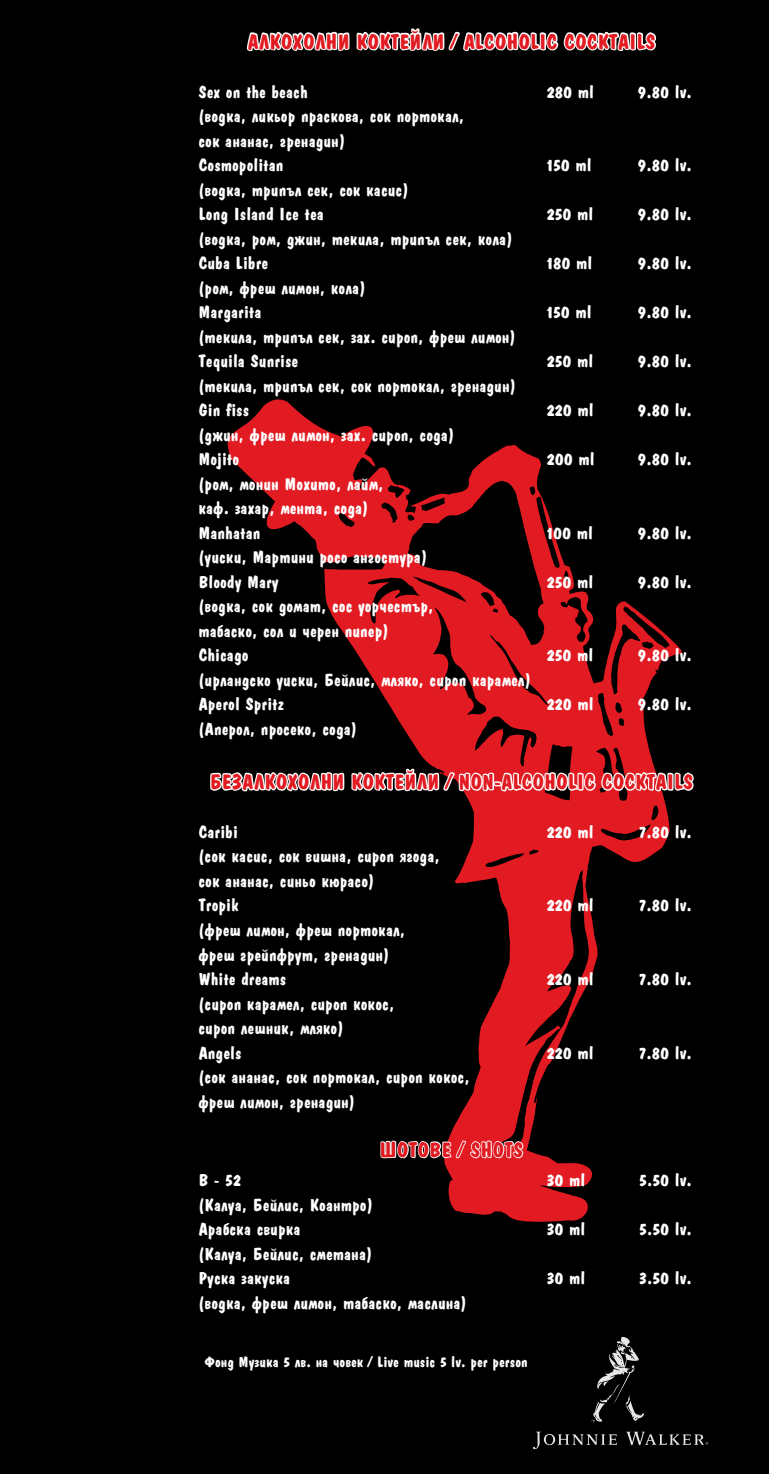
<style>
.page{position:relative;width:769px;height:1474px;background:#fff}
.page>*{position:absolute;margin:0;border:0;box-sizing:border-box;transform-origin:0 0}
.t1{font:700 21px "Dominica Cyr";color:#e21a21}
.t2{font:700 17.5px/24.5px "Dominica Cyr";color:#fff}
.t3{font:700 14.88px "Dominica Cyr";color:#fff}
</style>
<div class="page">
<div style="left:0;top:0;width:769px;height:1473px;background:#000"></div>
<svg style="left:591px;top:1336px;width:53px;height:85px"></svg>
<svg style="left:533px;top:1431px;width:84px;height:18px"></svg>
<svg style="left:626px;top:1431px;width:82px;height:13px"></svg>
<svg style="left:305px;top:444px;width:377px;height:778px"></svg>
<svg style="left:227px;top:399px;width:154px;height:131px"></svg>
<svg style="left:246px;top:28px;width:411px;height:24px"></svg>
<svg style="left:210px;top:755px;width:484px;height:38px"></svg>
<svg style="left:379px;top:1136px;width:145px;height:23px"></svg>
<p class="t1" style="left:247px;top:30px;width:410px">АЛКОХОЛНИ КОКТЕЙЛИ / ALCOHOLIC COCKTAILS</p>
<p class="t2" style="left:198px;top:80px;width:111px">Sex on the beach</p>
<p class="t2" style="left:547px;top:80px;width:49px">280 ml</p>
<p class="t2" style="left:638px;top:80px;width:56px">9.80 lv.</p>
<p class="t2" style="left:198px;top:104px;width:267px">(водка, ликьор праскова, сок портокал, сок ананас, гренадин)<br>Cosmopolitan</p>
<p class="t2" style="left:547px;top:153px;width:46px">150 ml</p>
<p class="t2" style="left:638px;top:153px;width:56px">9.80 lv.</p>
<p class="t2" style="left:198px;top:178px;width:212px">(водка, трипъл сек, сок касис)<br>Long Island Ice tea</p>
<p class="t2" style="left:198px;top:227px;width:316px">(водка, ром, джин, текила, трипъл сек, кола)<br>Cuba Libre</p>
<p class="t2" style="left:198px;top:276px;width:169px">(ром, фреш лимон, кола)<br>Margarita</p>
<p class="t2" style="left:198px;top:325px;width:319px">(текила, трипъл сек, зах. сироп, фреш лимон)<br>Tequila Sunrise</p>
<p class="t2" style="left:198px;top:374px;width:319px">(текила, трипъл сек, сок портокал, гренадин)<br>Gin fiss</p>
<p class="t2" style="left:198px;top:423px;width:257px">(джин, фреш лимон, зах. сироп, сода)<br>Mojito</p>
<p class="t2" style="left:198px;top:472px;width:187px">(ром, монин Мохито, лайм, каф. захар, мента, сода)<br>Manhatan</p>
<p class="t2" style="left:198px;top:545px;width:230px">(уиски, Мартини росо ангостура)<br>Bloody Mary</p>
<p class="t2" style="left:198px;top:594px;width:237px">(водка, сок домат, сос уорчестър, табаско, сол и черен пипер)<br>Chicago</p>
<p class="t2" style="left:198px;top:668px;width:334px">(ирландско уиски, Бейлис, мляко, сироп карамел)<br>Aperol Spritz</p>
<p class="t2" style="left:547px;top:202px;width:48px">250 ml</p>
<p class="t2" style="left:638px;top:202px;width:56px">9.80 lv.</p>
<p class="t2" style="left:547px;top:251px;width:47px">180 ml</p>
<p class="t2" style="left:638px;top:251px;width:56px">9.80 lv.</p>
<p class="t2" style="left:547px;top:300px;width:46px">150 ml</p>
<p class="t2" style="left:638px;top:300px;width:56px">9.80 lv.</p>
<p class="t2" style="left:547px;top:349px;width:48px">250 ml</p>
<p class="t2" style="left:638px;top:349px;width:56px">9.80 lv.</p>
<p class="t2" style="left:547px;top:398px;width:48px">220 ml</p>
<p class="t2" style="left:638px;top:398px;width:56px">9.80 lv.</p>
<p class="t2" style="left:547px;top:447px;width:49px">200 ml</p>
<p class="t2" style="left:638px;top:447px;width:56px">9.80 lv.</p>
<p class="t2" style="left:547px;top:521px;width:48px">100 ml</p>
<p class="t2" style="left:638px;top:521px;width:56px">9.80 lv.</p>
<p class="t2" style="left:547px;top:570px;width:48px">250 ml</p>
<p class="t2" style="left:638px;top:570px;width:56px">9.80 lv.</p>
<p class="t2" style="left:547px;top:643px;width:48px">250 ml</p>
<p class="t2" style="left:638px;top:643px;width:56px">9.80 lv.</p>
<p class="t2" style="left:547px;top:692px;width:48px">220 ml</p>
<p class="t2" style="left:638px;top:692px;width:56px">9.80 lv.</p>
<p class="t2" style="left:198px;top:717px;width:160px">(Aперол, просеко, сода)</p>
<p class="t1" style="left:210px;top:770px;width:485px">БЕЗАЛКОХОЛНИ КОКТЕЙЛИ / NON-ALCOHOLIC COCKTAILS</p>
<p class="t2" style="left:198px;top:820px;width:41px">Caribi</p>
<p class="t2" style="left:547px;top:820px;width:48px">220 ml</p>
<p class="t2" style="left:639px;top:820px;width:54px">7.80 lv.</p>
<p class="t2" style="left:198px;top:844px;width:243px">(сок касис, сок вишна, сироп ягода, сок ананас, синьо кюрасо)<br>Tropik</p>
<p class="t2" style="left:547px;top:893px;width:48px">220 ml</p>
<p class="t2" style="left:639px;top:893px;width:54px">7.80 lv.</p>
<p class="t2" style="left:198px;top:918px;width:208px">(фреш лимон, фреш портокал, фреш грейпфрут, гренадин)<br>White dreams</p>
<p class="t2" style="left:198px;top:991px;width:198px">(сироп карамел, сироп кокос, сироп лешник, мляко)<br>Angels</p>
<p class="t2" style="left:547px;top:967px;width:48px">220 ml</p>
<p class="t2" style="left:639px;top:967px;width:54px">7.80 lv.</p>
<p class="t2" style="left:547px;top:1040px;width:48px">220 ml</p>
<p class="t2" style="left:639px;top:1040px;width:54px">7.80 lv.</p>
<p class="t2" style="left:198px;top:1065px;width:273px">(сок ананас, сок портокал, сироп кокос, фреш лимон, гренадин)</p>
<p class="t1" style="left:380px;top:1138px;width:145px">ШОТОВЕ / SHOTS</p>
<p class="t2" style="left:198px;top:1168px;width:44px">B - 52</p>
<p class="t2" style="left:547px;top:1168px;width:40px">30 ml</p>
<p class="t2" style="left:639px;top:1168px;width:54px">5.50 lv.</p>
<p class="t2" style="left:198px;top:1193px;width:176px">(Калуа, Бейлис, Коантро)<br>Арабска свирка</p>
<p class="t2" style="left:547px;top:1217px;width:40px">30 ml</p>
<p class="t2" style="left:639px;top:1217px;width:54px">5.50 lv.</p>
<p class="t2" style="left:198px;top:1242px;width:175px">(Калуа, Бейлис, сметана)<br>Руска закуска</p>
<p class="t2" style="left:198px;top:1291px;width:270px">(водка, фреш лимон, табаско, маслина)</p>
<p class="t3" style="left:204px;top:1353px;width:325px">Фонд Музика 5 лв. на човек / Live music 5 lv. per person</p>
<p class="t2" style="left:547px;top:1266px;width:40px">30 ml</p>
<p class="t2" style="left:639px;top:1266px;width:54px">3.50 lv.</p>
</div>
